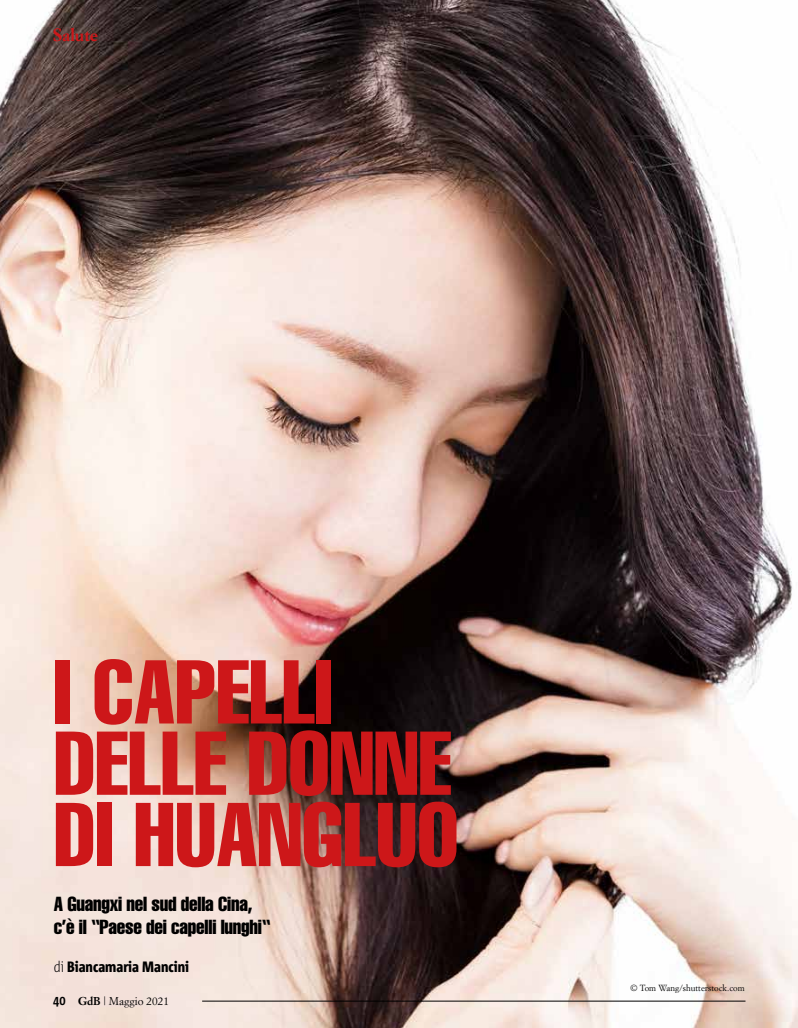
<style>
.page{position:relative;width:798px;height:1028px;background:#fff}
.page>*{position:absolute;margin:0;border:0;box-sizing:border-box;transform-origin:0 0}
.t1{font:extra-condensed 88.75px/71.2px "Helvetica";color:#cd1719}
.t2{font:extra-condensed 20px/22.5px "Helvetica";letter-spacing:-.01em;color:#000}
.t3{font:700 17.5px "Simoncini Garamond";color:#cd1719}
.t4{font:800 15px "Corpid Cd OT";color:#000}
.t5{font:11.25px "Simoncini Garamond";color:#000}
.t6{font:8.75px "Simoncini Garamond";color:#000}
.s1{font-weight:300}
.s2{font-family:"Corpid Cd OT";font-weight:700;font-size:13.75px}
.s3{font-weight:700}
</style>
<div class="page">
<img style="left:0;top:0;width:797px;height:1028px">
<hr style="left:202px;top:1000px;width:543px;height:1px;background:#000">
<p class="t3" style="left:53px;top:24px;width:46px">Salute</p>
<h1 class="t1" style="left:54px;top:654px;width:406px">I CAPELLI<br>DELLE DONNE<br>DI HUANGLUO</h1>
<p class="t2" style="left:54px;top:892px;width:218px">A Guangxi nel sud della Cina, c’è il “Paese dei capelli lunghi“</p>
<p class="t4" style="left:54px;top:957px;width:136px"><span class="s1">di</span> Biancamaria Mancini</p>
<p class="t5" style="left:53px;top:994px;width:117px"><span class="s2">40</span> <span class="s3">GdB</span> | Maggio 2021</p>
<p class="t6" style="left:630px;top:982px;width:116px">© Tom Wang/shutterstock.com</p>
</div>
